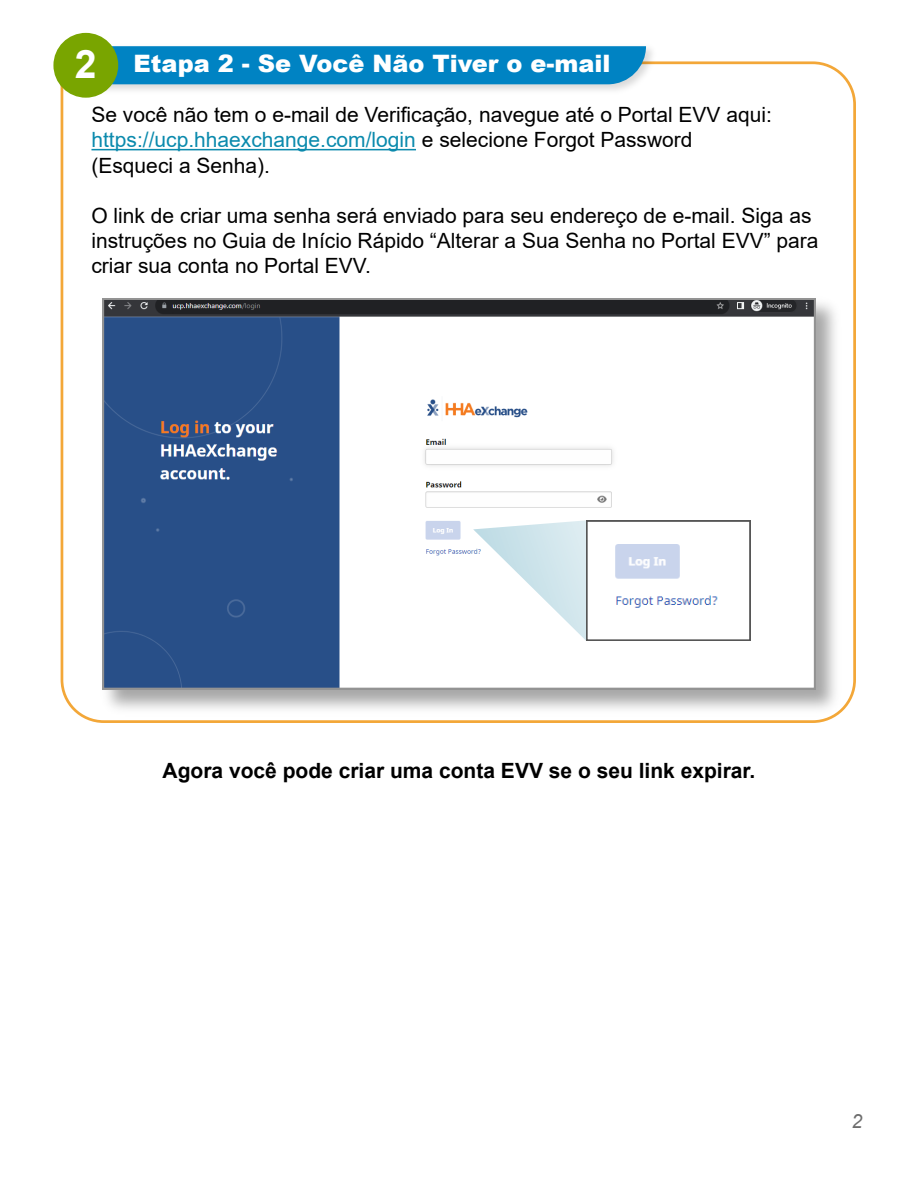
<style>
.page{position:relative;width:918px;height:1188px;background:#fff}
.page>*{position:absolute;margin:0;border:0;box-sizing:border-box;transform-origin:0 0}
.t1{font:900 24px "Arial";color:#fff}
.t2{font:21px/25.2px "Arial";color:#000}
.t3{font:700 21px "Arial";color:#000}
.t4{font:italic 19.5px "Arial";color:#6d6d6d}
.s1{font-weight:700;font-size:39.15px}
.s2{color:#0b8aad}
</style>
<div class="page">
<svg style="left:60px;top:61px;width:796px;height:662px"></svg>
<img style="left:56px;top:40px;width:603px;height:57px">
<div style="left:112px;top:46px;width:534px;height:38px;background:#0083c3"></div>
<div style="left:53px;top:33px;width:65px;height:65px;background:#79a500;border-radius:50%"></div>
<hr style="left:91px;top:149px;width:325px;height:1px;background:#0b8aad">
<p class="t1" style="left:75px;top:46px;width:537px"><span class="s1">2</span> Etapa 2 - Se Você Não Tiver o e-mail</p>
<p class="t2" style="left:91px;top:102px;width:682px">Se você não tem o e-mail de Verificação, navegue até o Portal EVV aqui: <span class="s2">https://ucp.hhaexchange.com/login</span> e selecione Forgot Password (Esqueci a Senha).</p>
<p class="t2" style="left:91px;top:203px;width:729px">O link de criar uma senha será enviado para seu endereço de e-mail. Siga as instruções no Guia de Início Rápido “Alterar a Sua Senha no Portal EVV” para criar sua conta no Portal EVV.</p>
<p class="t3" style="left:163px;top:756px;width:594px">Agora você pode criar uma conta EVV se o seu link expirar.</p>
<p class="t4" style="left:851px;top:1109px;width:12px">2</p>
</div>
